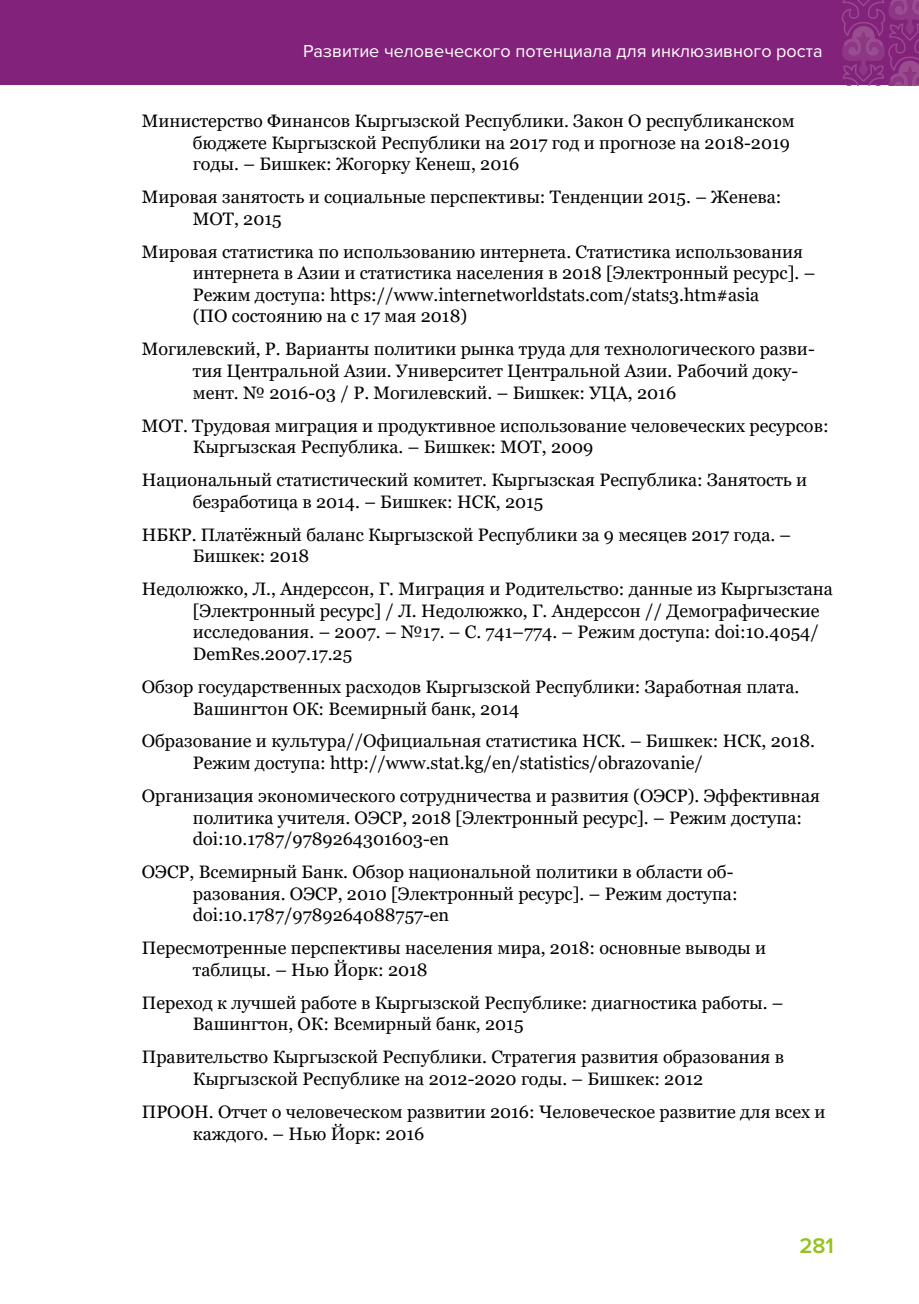
<style>
.page{position:relative;width:919px;height:1304px;background:#fff}
.page>*{position:absolute;margin:0;border:0;box-sizing:border-box;transform-origin:0 0}
.t1{font:600 22px "Proxima Nova";color:#95c11f}
.t2{font:18px/21.6px "Georgia";color:#000}
.t3{font:18px "Proxima Nova";color:#fff}
</style>
<div class="page">
<div style="left:0;top:0;width:918px;height:85px;background:#83227a"></div>
<svg style="left:842px;top:0;width:76px;height:85px"></svg>
<p class="t3" style="left:303px;top:40px;width:520px">Развитие человеческого потенциала для инклюзивного роста</p>
<p class="t2" style="left:193px;top:110px;width:603px;text-indent:-51px">Министерство Финансов Кыргызской Республики. Закон О республиканском бюджете Кыргызской Республики на 2017 год и прогнозе на 2018-2019 годы. – Бишкек: Жогорку Кенеш, 2016</p>
<p class="t2" style="left:193px;top:187px;width:590px;text-indent:-51px">Мировая занятость и социальные перспективы: Тенденции 2015. – Женева:<br>МОТ, 2015</p>
<p class="t2" style="left:193px;top:241px;width:624px;text-indent:-51px">Мировая статистика по использованию интернета. Статистика использования интернета в Азии и статистика населения в 2018 [Электронный ресурс]. – Режим доступа: https://www.internetworldstats.com/stats3.htm#asia<br>(ПО состоянию на с 17 мая 2018)</p>
<p class="t2" style="left:193px;top:339px;width:623px;text-indent:-51px">Могилевский, Р. Варианты политики рынка труда для технологического разви&shy;тия Центральной Азии. Университет Центральной Азии. Рабочий доку&shy;мент. № 2016-03 / Р. Могилевский. – Бишкек: УЦА, 2016</p>
<p class="t2" style="left:193px;top:415px;width:637px;text-indent:-51px">МОТ. Трудовая миграция и продуктивное использование человеческих ресурсов:<br>Кыргызская Республика. – Бишкек: МОТ, 2009</p>
<p class="t2" style="left:193px;top:469px;width:615px;text-indent:-51px">Национальный статистический комитет. Кыргызская Республика: Занятость и безработица в 2014. – Бишкек: НСК, 2015</p>
<p class="t2" style="left:193px;top:524px;width:599px;text-indent:-51px">НБКР. Платёжный баланс Кыргызской Республики за 9 месяцев 2017 года. –<br>Бишкек: 2018</p>
<p class="t2" style="left:193px;top:579px;width:641px;text-indent:-51px">Недолюжко, Л., Андерссон, Г. Миграция и Родительство: данные из Кыргызстана [Электронный ресурс] / Л. Недолюжко, Г. Андерссон // Демографические исследования. – 2007. – №17. – С. 741–774. – Режим доступа: doi:10.4054/ DemRes.2007.17.25</p>
<p class="t2" style="left:193px;top:676px;width:608px;text-indent:-51px">Обзор государственных расходов Кыргызской Республики: Заработная плата.<br>Вашингтон ОК: Всемирный банк, 2014</p>
<p class="t2" style="left:193px;top:731px;width:623px;text-indent:-51px">Образование и культура//Официальная статистика НСК. – Бишкек: НСК, 2018.<br>Режим доступа: http://www.stat.kg/en/statistics/obrazovanie/</p>
<p class="t2" style="left:193px;top:785px;width:628px;text-indent:-51px">Организация экономического сотрудничества и развития (ОЭСР). Эффективная политика учителя. ОЭСР, 2018 [Электронный ресурс]. – Режим доступа: doi:10.1787/9789264301603-en</p>
<p class="t2" style="left:193px;top:862px;width:546px;text-indent:-51px">ОЭСР, Всемирный Банк. Обзор национальной политики в области об&shy;разования. ОЭСР, 2010 [Электронный ресурс]. – Режим доступа: doi:10.1787/9789264088757-en</p>
<p class="t2" style="left:193px;top:938px;width:574px;text-indent:-51px">Пересмотренные перспективы населения мира, 2018: основные выводы и таблицы. – Нью Йорк: 2018</p>
<p class="t2" style="left:193px;top:992px;width:592px;text-indent:-51px">Переход к лучшей работе в Кыргызской Республике: диагностика работы. –<br>Вашингтон, ОК: Всемирный банк, 2015</p>
<p class="t2" style="left:193px;top:1047px;width:592px;text-indent:-51px">Правительство Кыргызской Республики. Стратегия развития образования в<br>Кыргызской Республике на 2012-2020 годы. – Бишкек: 2012</p>
<p class="t2" style="left:193px;top:1101px;width:634px;text-indent:-51px">ПРООН. Отчет о человеческом развитии 2016: Человеческое развитие для всех и каждого. – Нью Йорк: 2016</p>
<p class="t1" style="left:799px;top:1233px;width:36px">281</p>
</div>
